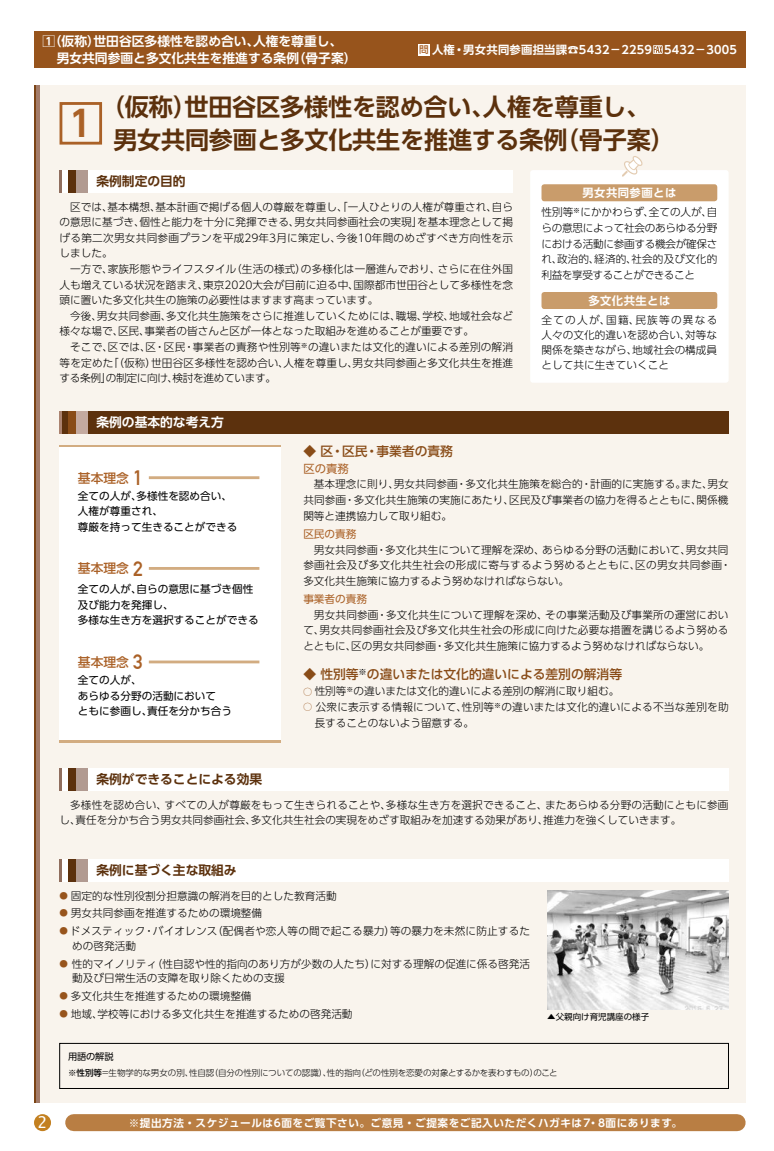
<style>
.page{position:relative;width:774px;height:1151px;background:#fff}
.page>*{position:absolute;margin:0;border:0;box-sizing:border-box;transform-origin:0 0}
.t1{font:700 24.1px/32.6px "UD Shin Go Pro De";letter-spacing:-.01em;color:#5c310d;text-align:center}
.t2{font:16.3px "Lucida Console";color:#fff}
.t3{font:700 12.8px/16.3px "UD Shin Go Pro De";color:#fff}
.t4{font:500 12.8px "UD Shin Go Pro";color:#894c18}
.t5{font:700 12.8px "UD Shin Go Pro De";color:#5c310d}
.t6{font:500 12.8px "UD Shin Go Pro";color:#aa6127}
.t7{font:700 11.3px "UD Shin Go Pro De";letter-spacing:.02em;color:#fff}
.t8{font:700 11.3px "UD Shin Go Pro De";letter-spacing:.04em;color:#fff}
.t9{font:11.3px "UD Shin Go Pro";color:#aa6127}
.t10{font:300 10.6px/15.6px "UD Shin Go Pro";color:#000}
.t11{font:10.6px/15.6px "UD Shin Go Pro";color:#000}
.t12{font:700 10.6px "UD Shin Go Pro De";letter-spacing:.05em;color:#fff}
.t13{font:300 10.6px "UD Shin Go Pro";letter-spacing:.02em;color:#000}
.t14{font:10.6px "UD Shin Go Pro";color:#aa6127}
.t15{font:9.2px "UD Shin Go Pro";letter-spacing:-.01em;color:#000}
.t16{font:300 8.5px "UD Shin Go Pro";letter-spacing:-.01em;color:#000}
.t17{font:8.5px "UD Shin Go Pro";color:#000}
.s1{font-family:"UD Shin Go Pro";font-weight:500;font-size:9.6px;color:#aa6127}
.s2{font-family:"DIN Alternate";font-weight:700;font-size:20.4px}
.s3{font-size:8.5px;color:#97541c}
.s4{font-weight:500}
</style>
<div class="page">
<div style="left:34px;top:1114px;width:17px;height:17px;background:#c38020;border-radius:50%"></div>
<div style="left:34px;top:85px;width:712px;height:1018px;background:#f9f4ed"></div>
<hr style="left:34px;top:85px;width:3px;height:1018px;background:#7b4415">
<hr style="left:37px;top:85px;width:3px;height:1018px;background:#a27c6a">
<div style="left:60px;top:102px;width:42px;height:43px;border:3px solid #aa6127"></div>
<div style="left:530px;top:170px;width:199px;height:213px;background:#fff;border-radius:3px"></div>
<div style="left:541px;top:184px;width:176px;height:17px;background:#c99c6b;border-radius:3px"></div>
<div style="left:541px;top:292px;width:176px;height:17px;background:#c99c6b;border-radius:3px"></div>
<svg style="left:622px;top:156px;width:20px;height:21px"></svg>
<div style="left:60px;top:411px;width:669px;height:23px;background:#5c310d"></div>
<div style="left:68px;top:411px;width:9px;height:23px;background:#894c18"></div>
<div style="left:77px;top:411px;width:11px;height:23px;background:#c4aaa0"></div>
<hr style="left:60px;top:411px;width:2px;height:23px;background:#ab8370">
<div style="left:60px;top:170px;width:453px;height:23px;background:#fff"></div>
<div style="left:68px;top:170px;width:9px;height:23px;background:#5c310d"></div>
<div style="left:77px;top:170px;width:11px;height:23px;background:#b19a91"></div>
<hr style="left:60px;top:170px;width:2px;height:23px;background:#906e5e">
<div style="left:60px;top:768px;width:669px;height:23px;background:#fff"></div>
<div style="left:68px;top:768px;width:9px;height:23px;background:#5c310d"></div>
<div style="left:77px;top:768px;width:11px;height:23px;background:#b19a91"></div>
<hr style="left:60px;top:768px;width:2px;height:23px;background:#906e5e">
<div style="left:74px;top:1114px;width:663px;height:17px;background:#b97e43"></div>
<img style="left:547px;top:890px;width:182px;height:119px">
<div style="left:60px;top:859px;width:669px;height:23px;background:#fff"></div>
<div style="left:68px;top:859px;width:9px;height:23px;background:#5c310d"></div>
<div style="left:77px;top:859px;width:11px;height:23px;background:#b19a91"></div>
<hr style="left:60px;top:859px;width:2px;height:23px;background:#906e5e">
<div style="left:60px;top:1043px;width:669px;height:46px;border:1px solid #000"></div>
<svg style="left:60px;top:445px;width:221px;height:298px"></svg>
<div style="left:60px;top:448px;width:221px;height:292px;background:#fff"></div>
<hr style="left:149px;top:660px;width:110px;height:3px;background:#d2ac81">
<hr style="left:149px;top:476px;width:110px;height:3px;background:#d2ac81">
<hr style="left:149px;top:567px;width:110px;height:3px;background:#d2ac81">
<div style="left:34px;top:31px;width:712px;height:37px;background:#97541c"></div>
<div style="left:418px;top:44px;width:11px;height:11px;background:#fff"></div>
<svg style="left:653px;top:45px;width:10px;height:9px"></svg>
<p class="t3" style="left:57px;top:33px;width:301px;text-indent:-14px">1（仮称）世田谷区多様性を認め合い、人権を尊重し、男女共同参画と多文化共生を推進する条例（骨子案）</p>
<p class="t7" style="left:419px;top:40px;width:319px"><span class="s1">問</span>人権・男女共同参画担当課☎5432－ 2259 5432－ 3005</p>
<h1 class="t1" style="left:69px;top:90px;width:607px">（仮称）世田谷区多様性を認め合い、人権を尊重し、<br><sup>1</sup> 男女共同参画と多文化共生を推進する条例（骨子案）</h1>
<p class="t5" style="left:96px;top:171px;width:91px">条例制定の目的</p>
<p class="t8" style="left:582px;top:184px;width:95px">男女共同参画とは</p>
<p class="t10" style="left:60px;top:198px;width:455px">　区では、基本構想、基本計画で掲げる個人の尊厳を尊重し、「一人ひとりの人権が尊重され、自らの意思に基づき、個性と能力を十分に発揮できる、男女共同参画社会の実現」を基本理念として掲げる第二次男女共同参画プランを平成29年3月に策定し、今後10年間のめざすべき方向性を示しました。<br>　一方で、家族形態やライフスタイル（生活の様式）の多様化は一層進んでおり、さらに在住外国人も増えている状況を踏まえ、東京2020大会が目前に迫る中、国際都市世田谷として多様性を念頭に置いた多文化共生の施策の必要性はますます高まっています。<br>　今後、男女共同参画、多文化共生施策をさらに推進していくためには、職場、学校、地域社会など様々な場で、区民、事業者の皆さんと区が一体となった取組みを進めることが重要です。<br>　そこで、区では、区・区民・事業者の責務や性別等<sup>※</sup>の違いまたは文化的違いによる差別の解消等を定めた「（仮称）世田谷区多様性を認め合い、人権を尊重し、男女共同参画と多文化共生を推進する条例」の制定に向け、検討を進めています。</p>
<p class="t10" style="left:541px;top:204px;width:177px;text-align:justify">性別等<sup>※</sup>にかかわらず、全ての人が、自らの意思によって社会のあらゆる分野における活動に参画する機会が確保され、政治的、経済的、社会的及び文化的利益を享受することができること</p>
<p class="t8" style="left:588px;top:291px;width:84px">多文化共生とは</p>
<p class="t10" style="left:541px;top:312px;width:177px;line-height:14.9px;text-align:justify">全ての人が、国籍、民族等の異なる人々の文化的違いを認め合い、対等な関係を築きながら、地域社会の構成員として共に生きていくこと</p>
<p class="t3" style="left:96px;top:414px;width:129px">条例の基本的な考え方</p>
<p class="t6" style="left:78px;top:467px;width:67px">基本理念 <span class="s2">1</span></p>
<p class="t11" style="left:78px;top:488px;width:161px">全ての人が、多様性を認め合い、人権が尊重され、<br>尊厳を持って生きることができる</p>
<p class="t6" style="left:78px;top:558px;width:67px">基本理念 <span class="s2">2</span></p>
<p class="t11" style="left:78px;top:581px;width:182px">全ての人が、自らの意思に基づき個性及び能力を発揮し、<br>多様な生き方を選択することができる</p>
<p class="t6" style="left:78px;top:651px;width:67px">基本理念 <span class="s2">3</span></p>
<p class="t11" style="left:78px;top:672px;width:156px">全ての人が、<br>あらゆる分野の活動において<br>ともに参画し、責任を分かち合う</p>
<p class="t5" style="left:96px;top:769px;width:167px">条例ができることによる効果</p>
<p class="t4" style="left:303px;top:441px;width:151px">◆ 区・区民・事業者の責務</p>
<p class="t9" style="left:303px;top:460px;width:47px">区の責務</p>
<p class="t10" style="left:303px;top:476px;width:427px;text-align:justify">　基本理念に則り、男女共同参画・多文化共生施策を総合的・計画的に実施する。また、男女共同参画・多文化共生施策の実施にあたり、区民及び事業者の協力を得るとともに、関係機関等と連携協力して取り組む。</p>
<p class="t14" style="left:303px;top:525px;width:55px">区民の責務</p>
<p class="t10" style="left:303px;top:541px;width:429px">　男女共同参画・多文化共生について理解を深め、あらゆる分野の活動において、男女共同参画社会及び多文化共生社会の形成に寄与するよう努めるとともに、区の男女共同参画・多文化共生施策に協力するよう努めなければならない。</p>
<p class="t14" style="left:303px;top:591px;width:65px">事業者の責務</p>
<p class="t10" style="left:303px;top:607px;width:427px;text-align:justify">　男女共同参画・多文化共生について理解を深め、その事業活動及び事業所の運営において、男女共同参画社会及び多文化共生社会の形成に向けた必要な措置を講じるよう努めるとともに、区の男女共同参画・多文化共生施策に協力するよう努めなければならない。</p>
<p class="t4" style="left:303px;top:664px;width:320px">◆ 性別等<sup>※</sup>の違いまたは文化的違いによる差別の解消等</p>
<p class="t10" style="left:303px;top:683px;width:317px"><span class="s3">◯</span> 性別等<sup>※</sup>の違いまたは文化的違いによる差別の解消に取り組む。</p>
<p class="t13" style="left:303px;top:698px;width:427px"><span class="s3">◯</span> 公衆に表示する情報について、性別等<sup>※</sup>の違いまたは文化的違いによる不当な差別を助</p>
<p class="t10" style="left:315px;top:714px;width:161px">長することのないよう留意する。</p>
<p class="t10" style="left:60px;top:797px;width:670px">　多様性を認め合い、すべての人が尊厳をもって生きられることや、多様な生き方を選択できること、またあらゆる分野の活動にともに参画し、責任を分かち合う男女共同参画社会、多文化共生社会の実現をめざす取組みを加速する効果があり、推進力を強くしていきます。</p>
<p class="t5" style="left:96px;top:860px;width:142px">条例に基づく主な取組み</p>
<p class="t10" style="left:60px;top:887px;width:279px"><span class="s3">●</span> 固定的な性別役割分担意識の解消を目的とした教育活動</p>
<p class="t10" style="left:60px;top:905px;width:204px"><span class="s3">●</span> 男女共同参画を推進するための環境整備</p>
<p class="t10" style="left:72px;top:923px;width:459px;line-height:14.9px;text-indent:-13px"><span class="s3">●</span> ドメスティック・バイオレンス（配偶者や恋人等の間で起こる暴力）等の暴力を未然に防止するための啓発活動</p>
<p class="t10" style="left:72px;top:956px;width:459px;line-height:14.9px;text-indent:-13px"><span class="s3">●</span> 性的マイノリティ（性自認や性的指向のあり方が少数の人たち）に対する理解の促進に係る啓発活動及び日常生活の支障を取り除くための支援</p>
<p class="t10" style="left:60px;top:988px;width:194px"><span class="s3">●</span> 多文化共生を推進するための環境整備</p>
<p class="t10" style="left:60px;top:1006px;width:295px"><span class="s3">●</span> 地域、学校等における多文化共生を推進するための啓発活動</p>
<p class="t17" style="left:547px;top:1009px;width:104px">▲父親向け育児講座の様子</p>
<h2 class="t2" style="left:38px;top:1115px;width:11px">2</h2>
<p class="t15" style="left:68px;top:1049px;width:47px">用語の解説</p>
<p class="t16" style="left:68px;top:1066px;width:491px"><span class="s4">※性別等</span>＝生物学的な男女の別、性自認（自分の性別についての認識）、性的指向（どの性別を恋愛の対象とするかを表わすもの）のこと</p>
<p class="t12" style="left:129px;top:1114px;width:555px">※提出方法・スケジュールは6面をご覧下さい。ご意見・ご提案をご記入いただくハガキは7・8面にあります。</p>
</div>
